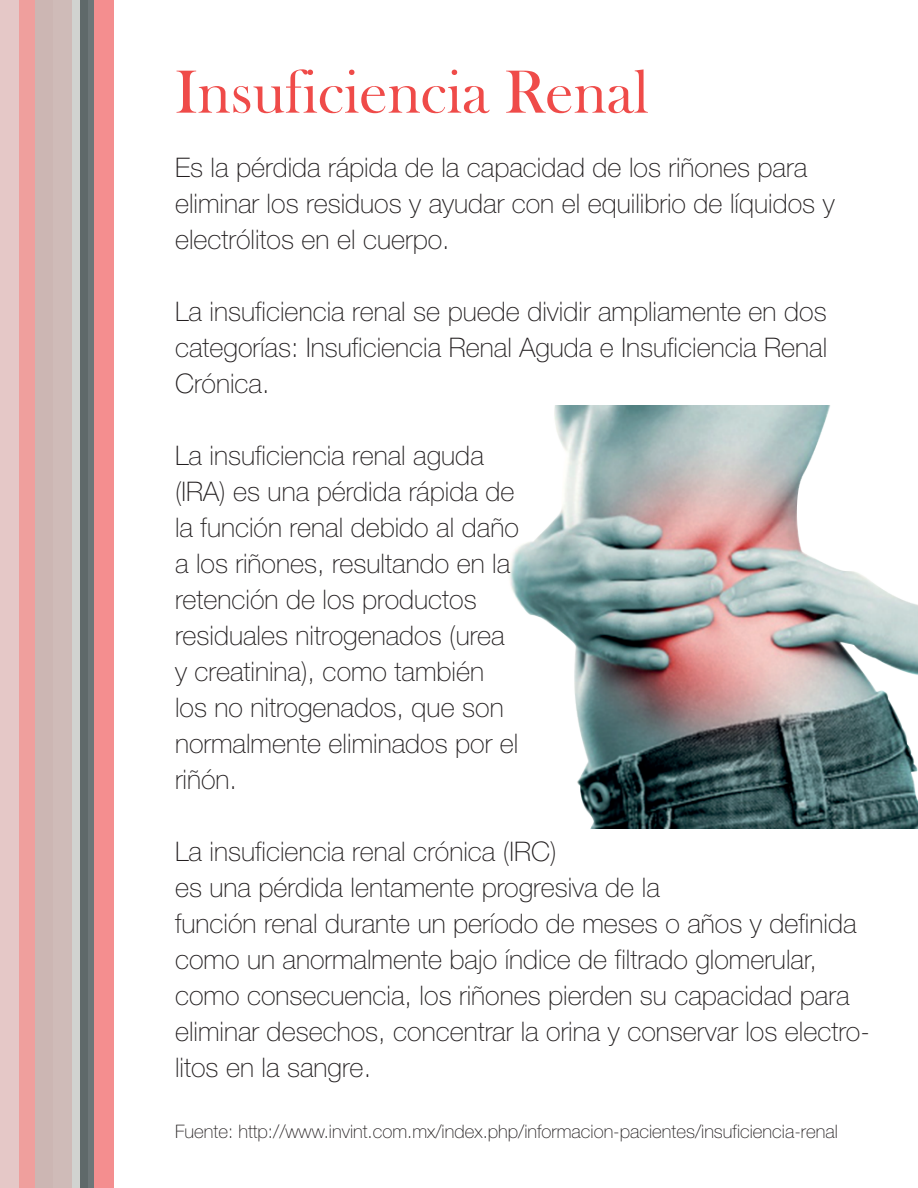
<style>
.page{position:relative;width:918px;height:1188px;background:#fff}
.page>*{position:absolute;margin:0;border:0;box-sizing:border-box;transform-origin:0 0}
.t1{font:63px "Bask Old Face";color:#ef4b49}
.t2{font:100 27px/36px "Helvetica Neue";color:#231f20}
.t3{font:100 18.6px "Helvetica Neue";color:#231f20}
</style>
<div class="page">
<img style="left:510px;top:405px;width:408px;height:424px">
<div style="left:0;top:0;width:52px;height:1188px;background:#e5c8c7"></div>
<div style="left:20px;top:0;width:52px;height:1188px;background:#ef9f9d"></div>
<svg style="left:35px;top:0;width:45px;height:1188px;background:#cebdba"></svg>
<svg style="left:80px;top:0;width:14px;height:1188px;background:#656e70"></svg>
<div style="left:94px;top:0;width:20px;height:1188px;background:#f48e8f"></div>
<h1 class="t1" style="left:175px;top:57px;width:475px">Insuficiencia Renal</h1>
<p class="t2" style="left:175px;top:149px;width:661px">Es la pérdida rápida de la capacidad de los riñones para eliminar los residuos y ayudar con el equilibrio de líquidos y electrólitos en el cuerpo.</p>
<p class="t2" style="left:175px;top:293px;width:654px;text-align:justify">La insuficiencia renal se puede dividir ampliamente en dos categorías: Insuficiencia Renal Aguda e Insuficiencia Renal Crónica.</p>
<p class="t2" style="left:175px;top:437px;width:345px">La insuficiencia renal aguda (IRA) es una pérdida rápida de la función renal debido al daño a los riñones, resultando en la retención de los productos residuales nitrogenados (urea y creatinina), como también los no nitrogenados, que son normalmente eliminados por el riñón.</p>
<p class="t2" style="left:175px;top:833px;width:696px">La insuficiencia renal crónica (IRC)<br>es una pérdida lentamente progresiva de la<br>función renal durante un período de meses o años y definida como un anormalmente bajo índice de filtrado glomerular, como consecuencia, los riñones pierden su capacidad para eliminar desechos, concentrar la orina y conservar los electro&shy;litos en la sangre.</p>
<p class="t3" style="left:175px;top:1121px;width:664px">Fuente: http://www.invint.com.mx/index.php/informacion-pacientes/insuficiencia-renal</p>
</div>
